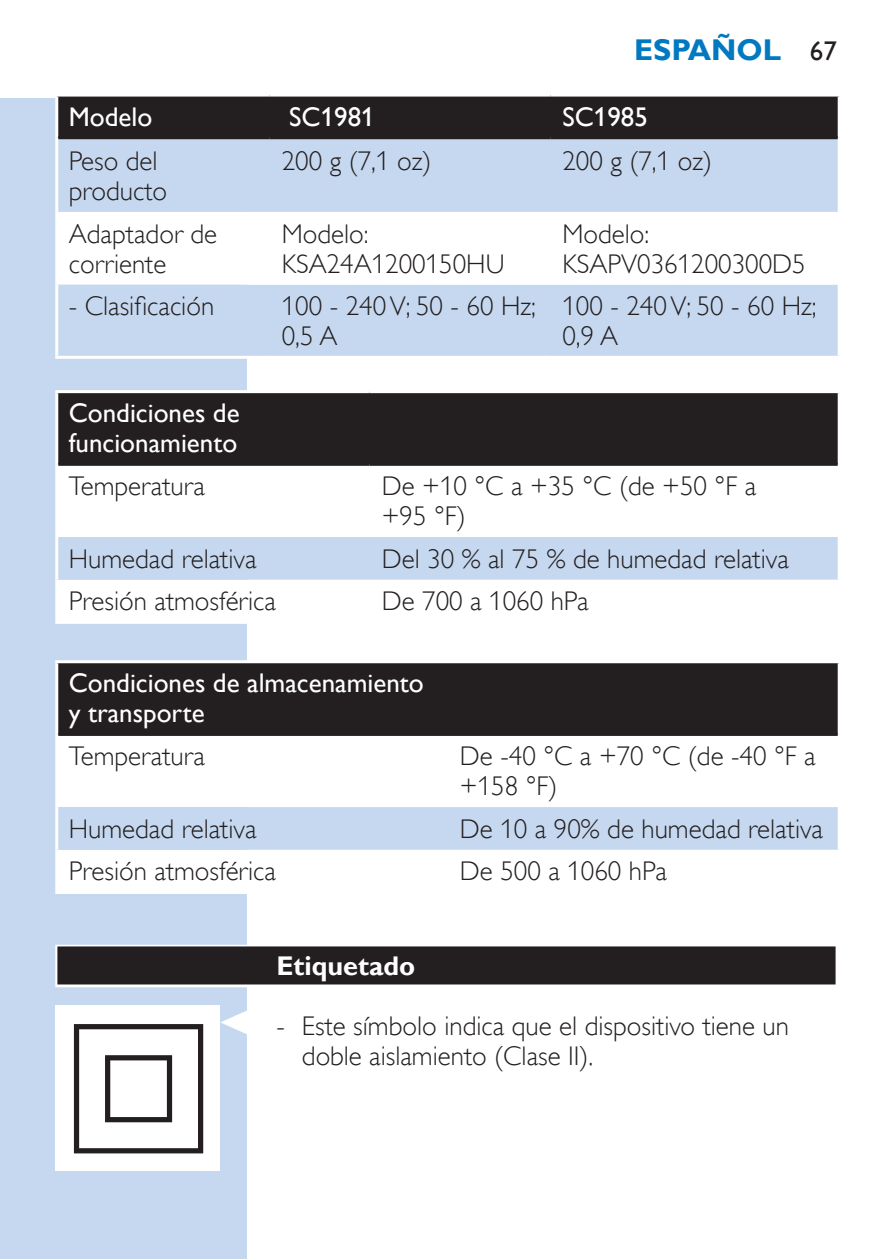
<style>
.page{position:relative;width:893px;height:1259px;background:#fff}
.page>*{position:absolute;margin:0;border:0;box-sizing:border-box;transform-origin:0 0}
.t1{font:700 30px "Gill Sans Alt One WGL";color:#0079c2}
.t2{font:27px/30px "Gill Sans Alt One WGL Light";color:#231f20}
.t3{font:27px/30px "Gill Sans Alt One WGL";color:#fff}
.t4{font:700 27px "Gill Sans Alt One WGL";color:#fff}
.s1{font-weight:400;font-size:27px;color:#231f20}
</style>
<div class="page">
<div style="left:0;top:98px;width:247px;height:1161px;background:#c6d8ef"></div>
<div style="left:55px;top:944px;width:783px;height:43px;background:linear-gradient(to right,#929090,#929090)"></div>
<div style="left:57px;top:946px;width:779px;height:38px;background:#231f20"></div>
<div style="left:58px;top:97px;width:780px;height:39px;background:#231f20"></div>
<div style="left:58px;top:139px;width:780px;height:217px;background:#c6d8ef"></div>
<svg style="left:58px;top:212px;width:780px;height:73px"></svg>
<hr style="left:55px;top:97px;width:3px;height:41px;background:#fff">
<hr style="left:55px;top:138px;width:3px;height:74px;background:#fff">
<hr style="left:55px;top:212px;width:3px;height:73px;background:#fff">
<hr style="left:55px;top:285px;width:3px;height:71px;background:#fff">
<hr style="left:55px;top:356px;width:215px;height:3px;background:#fff">
<hr style="left:58px;top:136px;width:212px;height:3px;background:#231f20">
<hr style="left:270px;top:136px;width:280px;height:3px;background:#231f20">
<hr style="left:550px;top:136px;width:288px;height:3px;background:#231f20">
<div style="left:58px;top:393px;width:780px;height:70px;background:#231f20"></div>
<svg style="left:58px;top:466px;width:780px;height:155px"></svg>
<div style="left:58px;top:537px;width:780px;height:42px;background:#c6d8ef"></div>
<hr style="left:55px;top:390px;width:315px;height:3px;background:#fff">
<hr style="left:55px;top:393px;width:3px;height:71px;background:#fff">
<hr style="left:55px;top:464px;width:3px;height:73px;background:#fff">
<hr style="left:55px;top:537px;width:3px;height:42px;background:#fff">
<hr style="left:55px;top:579px;width:3px;height:42px;background:#fff">
<hr style="left:55px;top:621px;width:315px;height:3px;background:#fff">
<hr style="left:58px;top:463px;width:312px;height:3px;background:#231f20">
<hr style="left:370px;top:463px;width:468px;height:3px;background:#231f20">
<div style="left:58px;top:663px;width:780px;height:70px;background:#231f20"></div>
<div style="left:58px;top:736px;width:189px;height:155px;background:#fff"></div>
<div style="left:58px;top:807px;width:780px;height:43px;background:#c6d8ef"></div>
<hr style="left:55px;top:660px;width:393px;height:3px;background:#fff">
<hr style="left:55px;top:663px;width:3px;height:71px;background:#fff">
<hr style="left:55px;top:734px;width:3px;height:73px;background:#fff">
<hr style="left:55px;top:807px;width:3px;height:43px;background:#fff">
<hr style="left:55px;top:850px;width:3px;height:41px;background:#fff">
<hr style="left:55px;top:891px;width:393px;height:3px;background:#fff">
<hr style="left:58px;top:733px;width:390px;height:3px;background:#231f20">
<hr style="left:448px;top:733px;width:390px;height:3px;background:#231f20">
<svg style="left:220px;top:1010px;width:27px;height:24px"></svg>
<div style="left:55px;top:1005px;width:165px;height:165px;background:#fff"></div>
<svg style="left:74px;top:1024px;width:129px;height:129px"></svg>
<p class="t1" style="left:634px;top:29px;width:204px">ESPAÑOL <span class="s1">67</span></p>
<p class="t3" style="left:69px;top:101px;width:85px">Modelo</p>
<p class="t3" style="left:289px;top:101px;width:87px">SC1981</p>
<p class="t3" style="left:562px;top:101px;width:87px">SC1985</p>
<p class="t2" style="left:69px;top:146px;width:100px">Peso del producto</p>
<p class="t2" style="left:282px;top:146px;width:151px">200 g (7,1 oz)</p>
<p class="t2" style="left:562px;top:146px;width:151px">200 g (7,1 oz)</p>
<p class="t2" style="left:69px;top:219px;width:150px">Adaptador de corriente</p>
<p class="t2" style="left:282px;top:219px;width:224px">Modelo:<br>KSA24A1200150HU</p>
<p class="t2" style="left:562px;top:219px;width:245px">Modelo:<br>KSAPV0361200300D5</p>
<p class="t2" style="left:69px;top:291px;width:147px">- Clasificación</p>
<p class="t2" style="left:282px;top:291px;width:256px">100 - 240V; 50 - 60 Hz;<br>0,5 A</p>
<p class="t2" style="left:562px;top:291px;width:256px">100 - 240V; 50 - 60 Hz;<br>0,9 A</p>
<p class="t3" style="left:69px;top:398px;width:172px">Condiciones de funcionamiento</p>
<p class="t2" style="left:69px;top:471px;width:138px">Temperatura</p>
<p class="t2" style="left:382px;top:471px;width:376px">De +10 °C a +35 °C (de +50 °F a +95 °F)</p>
<p class="t2" style="left:69px;top:544px;width:189px">Humedad relativa</p>
<p class="t2" style="left:382px;top:544px;width:409px">Del 30 % al 75 % de humedad relativa</p>
<p class="t2" style="left:69px;top:586px;width:209px">Presión atmosférica</p>
<p class="t2" style="left:382px;top:586px;width:208px">De 700 a 1060 hPa</p>
<p class="t3" style="left:69px;top:668px;width:357px">Condiciones de almacenamiento y transporte</p>
<p class="t2" style="left:69px;top:741px;width:138px">Temperatura</p>
<p class="t2" style="left:460px;top:741px;width:357px">De -40 °C a +70 °C (de -40 °F a +158 °F)</p>
<p class="t2" style="left:69px;top:814px;width:189px">Humedad relativa</p>
<p class="t2" style="left:460px;top:814px;width:365px">De 10 a 90% de humedad relativa</p>
<p class="t2" style="left:69px;top:856px;width:209px">Presión atmosférica</p>
<p class="t2" style="left:460px;top:856px;width:208px">De 500 a 1060 hPa</p>
<p class="t4" style="left:276px;top:948px;width:140px">Etiquetado</p>
<p class="t2" style="left:302px;top:1011px;width:489px;text-indent:-26px">- Este símbolo indica que el dispositivo tiene un doble aislamiento (Clase II).</p>
</div>
